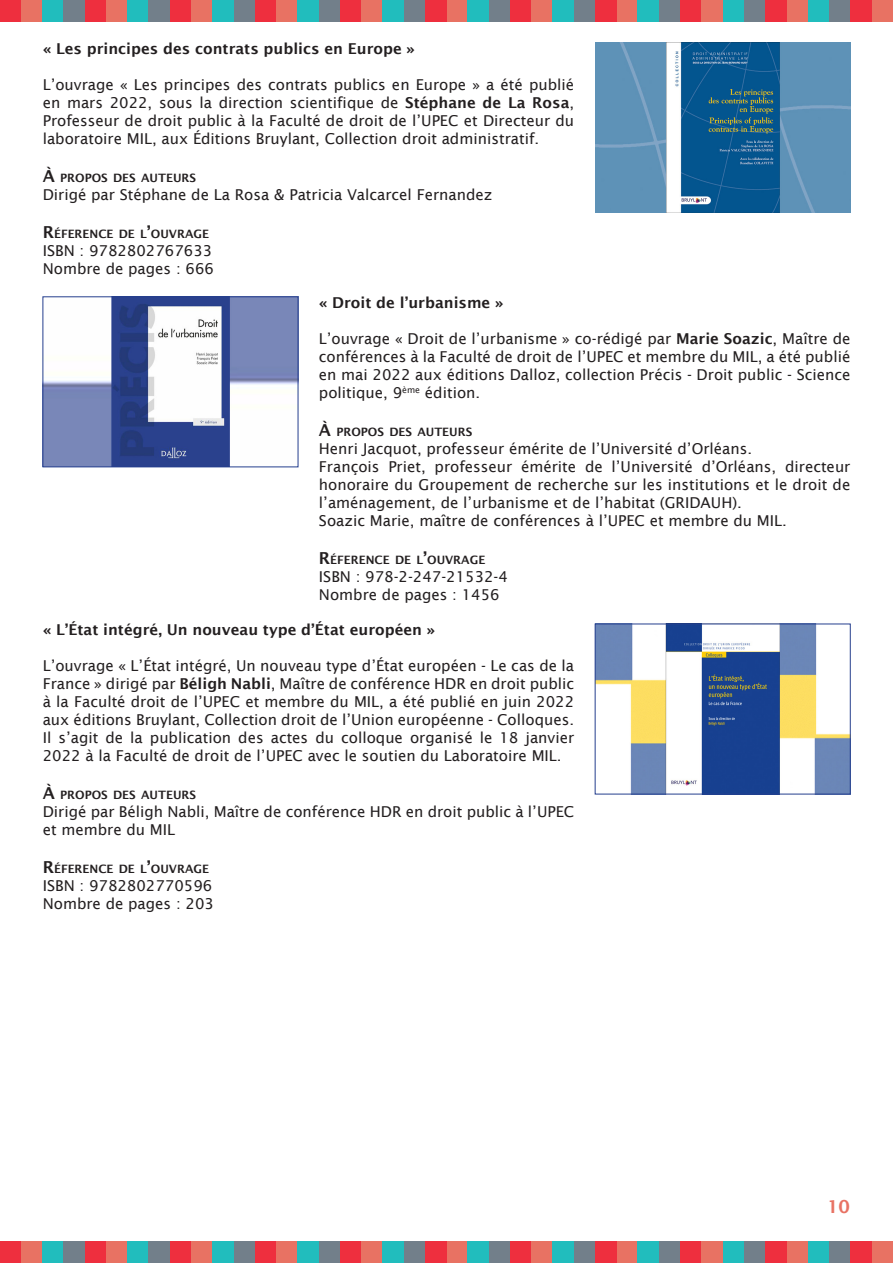
<style>
.page{position:relative;width:893px;height:1263px;background:#fff}
.page>*{position:absolute;margin:0;border:0;box-sizing:border-box;transform-origin:0 0}
.t1{font:600 18px "Lucida Sans";color:#e87263}
.t2{font:15px/18px "Lucida Sans";color:#231f20;text-align:justify}
.t3{font:600 15px "Lucida Sans";color:#231f20}
.t4{font:600 11.55px "Lucida Sans";color:#231f20}
.s1{font-weight:600}
.s2{font-size:16.5px}
</style>
<div class="page">
<div style="left:0;top:0;width:21px;height:21px;background:#ee2f3e"></div>
<div style="left:0;top:1242px;width:21px;height:21px;background:#ee2f3e"></div>
<div style="left:21px;top:0;width:22px;height:21px;background:#e87263"></div>
<div style="left:21px;top:1242px;width:22px;height:21px;background:#e87263"></div>
<div style="left:446px;top:0;width:22px;height:21px;background:#e87263"></div>
<div style="left:446px;top:1242px;width:22px;height:21px;background:#e87263"></div>
<div style="left:617px;top:0;width:21px;height:21px;background:#e87263"></div>
<div style="left:617px;top:1242px;width:21px;height:21px;background:#e87263"></div>
<div style="left:43px;top:0;width:21px;height:21px;background:#21bdbd"></div>
<div style="left:43px;top:1242px;width:21px;height:21px;background:#21bdbd"></div>
<div style="left:468px;top:0;width:21px;height:21px;background:#21bdbd"></div>
<div style="left:468px;top:1242px;width:21px;height:21px;background:#21bdbd"></div>
<div style="left:638px;top:0;width:21px;height:21px;background:#21bdbd"></div>
<div style="left:638px;top:1242px;width:21px;height:21px;background:#21bdbd"></div>
<div style="left:64px;top:0;width:21px;height:21px;background:#727f8a"></div>
<div style="left:64px;top:1242px;width:21px;height:21px;background:#727f8a"></div>
<div style="left:489px;top:0;width:21px;height:21px;background:#727f8a"></div>
<div style="left:489px;top:1242px;width:21px;height:21px;background:#727f8a"></div>
<div style="left:659px;top:0;width:21px;height:21px;background:#727f8a"></div>
<div style="left:659px;top:1242px;width:21px;height:21px;background:#727f8a"></div>
<div style="left:85px;top:0;width:21px;height:21px;background:#ee2f3e"></div>
<div style="left:85px;top:1242px;width:21px;height:21px;background:#ee2f3e"></div>
<div style="left:510px;top:0;width:21px;height:21px;background:#ee2f3e"></div>
<div style="left:510px;top:1242px;width:21px;height:21px;background:#ee2f3e"></div>
<div style="left:680px;top:0;width:22px;height:21px;background:#ee2f3e"></div>
<div style="left:680px;top:1242px;width:22px;height:21px;background:#ee2f3e"></div>
<div style="left:106px;top:0;width:22px;height:21px;background:#e87263"></div>
<div style="left:106px;top:1242px;width:22px;height:21px;background:#e87263"></div>
<div style="left:531px;top:0;width:22px;height:21px;background:#e87263"></div>
<div style="left:531px;top:1242px;width:22px;height:21px;background:#e87263"></div>
<div style="left:702px;top:0;width:21px;height:21px;background:#e87263"></div>
<div style="left:702px;top:1242px;width:21px;height:21px;background:#e87263"></div>
<div style="left:787px;top:0;width:21px;height:21px;background:#e87263"></div>
<div style="left:787px;top:1242px;width:21px;height:21px;background:#e87263"></div>
<div style="left:872px;top:0;width:21px;height:21px;background:#e87263"></div>
<div style="left:872px;top:1242px;width:21px;height:21px;background:#e87263"></div>
<div style="left:128px;top:0;width:21px;height:21px;background:#21bdbd"></div>
<div style="left:128px;top:1242px;width:21px;height:21px;background:#21bdbd"></div>
<div style="left:553px;top:0;width:21px;height:21px;background:#21bdbd"></div>
<div style="left:553px;top:1242px;width:21px;height:21px;background:#21bdbd"></div>
<div style="left:723px;top:0;width:21px;height:21px;background:#21bdbd"></div>
<div style="left:723px;top:1242px;width:21px;height:21px;background:#21bdbd"></div>
<div style="left:808px;top:0;width:21px;height:21px;background:#21bdbd"></div>
<div style="left:808px;top:1242px;width:21px;height:21px;background:#21bdbd"></div>
<div style="left:149px;top:0;width:21px;height:21px;background:#727f8a"></div>
<div style="left:149px;top:1242px;width:21px;height:21px;background:#727f8a"></div>
<div style="left:574px;top:0;width:21px;height:21px;background:#727f8a"></div>
<div style="left:574px;top:1242px;width:21px;height:21px;background:#727f8a"></div>
<div style="left:744px;top:0;width:21px;height:21px;background:#727f8a"></div>
<div style="left:744px;top:1242px;width:21px;height:21px;background:#727f8a"></div>
<div style="left:829px;top:0;width:21px;height:21px;background:#727f8a"></div>
<div style="left:829px;top:1242px;width:21px;height:21px;background:#727f8a"></div>
<div style="left:170px;top:0;width:21px;height:21px;background:#ee2f3e"></div>
<div style="left:170px;top:1242px;width:21px;height:21px;background:#ee2f3e"></div>
<div style="left:595px;top:0;width:22px;height:21px;background:#ee2f3e"></div>
<div style="left:595px;top:1242px;width:22px;height:21px;background:#ee2f3e"></div>
<div style="left:765px;top:0;width:22px;height:21px;background:#ee2f3e"></div>
<div style="left:765px;top:1242px;width:22px;height:21px;background:#ee2f3e"></div>
<div style="left:850px;top:0;width:22px;height:21px;background:#ee2f3e"></div>
<div style="left:850px;top:1242px;width:22px;height:21px;background:#ee2f3e"></div>
<div style="left:191px;top:0;width:22px;height:21px;background:#e87263"></div>
<div style="left:191px;top:1242px;width:22px;height:21px;background:#e87263"></div>
<div style="left:213px;top:0;width:21px;height:21px;background:#21bdbd"></div>
<div style="left:213px;top:1242px;width:21px;height:21px;background:#21bdbd"></div>
<div style="left:234px;top:0;width:21px;height:21px;background:#727f8a"></div>
<div style="left:234px;top:1242px;width:21px;height:21px;background:#727f8a"></div>
<div style="left:255px;top:0;width:21px;height:21px;background:#ee2f3e"></div>
<div style="left:255px;top:1242px;width:21px;height:21px;background:#ee2f3e"></div>
<div style="left:276px;top:0;width:22px;height:21px;background:#e87263"></div>
<div style="left:276px;top:1242px;width:22px;height:21px;background:#e87263"></div>
<div style="left:298px;top:0;width:21px;height:21px;background:#21bdbd"></div>
<div style="left:298px;top:1242px;width:21px;height:21px;background:#21bdbd"></div>
<div style="left:319px;top:0;width:21px;height:21px;background:#727f8a"></div>
<div style="left:319px;top:1242px;width:21px;height:21px;background:#727f8a"></div>
<div style="left:340px;top:0;width:21px;height:21px;background:#ee2f3e"></div>
<div style="left:340px;top:1242px;width:21px;height:21px;background:#ee2f3e"></div>
<div style="left:361px;top:0;width:22px;height:21px;background:#e87263"></div>
<div style="left:361px;top:1242px;width:22px;height:21px;background:#e87263"></div>
<div style="left:383px;top:0;width:21px;height:21px;background:#21bdbd"></div>
<div style="left:383px;top:1242px;width:21px;height:21px;background:#21bdbd"></div>
<div style="left:404px;top:0;width:21px;height:21px;background:#727f8a"></div>
<div style="left:404px;top:1242px;width:21px;height:21px;background:#727f8a"></div>
<div style="left:425px;top:0;width:21px;height:21px;background:#ee2f3e"></div>
<div style="left:425px;top:1242px;width:21px;height:21px;background:#ee2f3e"></div>
<img style="left:597px;top:626px;width:251px;height:166px">
<div style="left:595px;top:624px;width:255px;height:170px;border:1px solid #253f8e"></div>
<img style="left:45px;top:299px;width:251px;height:166px">
<div style="left:43px;top:297px;width:255px;height:170px;border:1px solid #253f8e"></div>
<img style="left:596px;top:43px;width:255px;height:170px">
<p class="t3" style="left:43px;top:40px;width:374px">« Les principes des contrats publics en Europe »</p>
<p class="t2" style="left:43px;top:76px;width:533px">L’ouvrage « Les principes des contrats publics en Europe » a été publié en mars 2022, sous la direction scientifique de <span class="s1">Stéphane de La Rosa</span>, Professeur de droit public à la Faculté de droit de l’UPEC et Directeur du laboratoire MIL, aux Éditions Bruylant, Collection droit administratif.</p>
<p class="t4" style="left:43px;top:171px;width:155px"><span class="s2">À</span> PROPOS DES AUTEURS</p>
<p class="t2" style="left:43px;top:186px;width:451px">Dirigé par Stéphane de La Rosa &amp; Patricia Valcarcel Fernandez</p>
<p class="t4" style="left:43px;top:227px;width:166px"><span class="s2">R</span>ÉFERENCE DE L<span class="s2">’</span>OUVRAGE</p>
<p class="t2" style="left:43px;top:241px;width:171px">ISBN : 9782802767633</p>
<p class="t2" style="left:43px;top:259px;width:173px">Nombre de pages : 666</p>
<p class="t3" style="left:319px;top:294px;width:186px">« Droit de l’urbanisme »</p>
<p class="t2" style="left:319px;top:330px;width:533px">L’ouvrage « Droit de l’urbanisme » co-rédigé par <span class="s1">Marie Soazic</span>, Maître de conférences à la Faculté de droit de l’UPEC et membre du MIL, a été publié en mai 2022 aux éditions Dalloz, collection Précis - Droit public - Science politique, 9<sup>ème</sup> édition.</p>
<p class="t4" style="left:319px;top:425px;width:155px"><span class="s2">À</span> PROPOS DES AUTEURS</p>
<p class="t2" style="left:319px;top:440px;width:435px">Henri Jacquot, professeur émérite de l’Université d’Orléans.</p>
<p class="t2" style="left:319px;top:458px;width:533px">François Priet, professeur émérite de l’Université d’Orléans, directeur honoraire du Groupement de recherche sur les institutions et le droit de l’aménagement, de l’urbanisme et de l’habitat (GRIDAUH).</p>
<p class="t2" style="left:319px;top:512px;width:469px">Soazic Marie, maître de conférences à l’UPEC et membre du MIL.</p>
<p class="t4" style="left:319px;top:553px;width:166px"><span class="s2">R</span>ÉFERENCE DE L<span class="s2">’</span>OUVRAGE</p>
<p class="t2" style="left:319px;top:567px;width:191px">ISBN : 978-2-247-21532-4</p>
<p class="t2" style="left:319px;top:585px;width:182px">Nombre de pages : 1456</p>
<p class="t3" style="left:43px;top:621px;width:394px">« L’État intégré, Un nouveau type d’État européen »</p>
<p class="t2" style="left:43px;top:657px;width:533px">L’ouvrage « L’État intégré, Un nouveau type d’État européen - Le cas de la France » dirigé par <span class="s1">Béligh Nabli</span>, Maître de conférence HDR en droit public à la Faculté droit de l’UPEC et membre du MIL, a été publié en juin 2022 aux éditions Bruylant, Collection droit de l’Union européenne - Colloques.</p>
<p class="t2" style="left:43px;top:729px;width:533px">Il s’agit de la publication des actes du colloque organisé le 18 janvier<br>2022 à la Faculté de droit de l’UPEC avec le soutien du Laboratoire MIL.</p>
<p class="t4" style="left:43px;top:788px;width:155px"><span class="s2">À</span> PROPOS DES AUTEURS</p>
<p class="t2" style="left:43px;top:803px;width:533px">Dirigé par Béligh Nabli, Maître de conférence HDR en droit public à l’UPEC et membre du MIL</p>
<p class="t4" style="left:43px;top:862px;width:166px"><span class="s2">R</span>ÉFERENCE DE L<span class="s2">’</span>OUVRAGE</p>
<p class="t2" style="left:43px;top:876px;width:171px">ISBN : 9782802770596</p>
<p class="t2" style="left:43px;top:894px;width:173px">Nombre de pages : 203</p>
<p class="t1" style="left:827px;top:1196px;width:25px">10</p>
</div>
